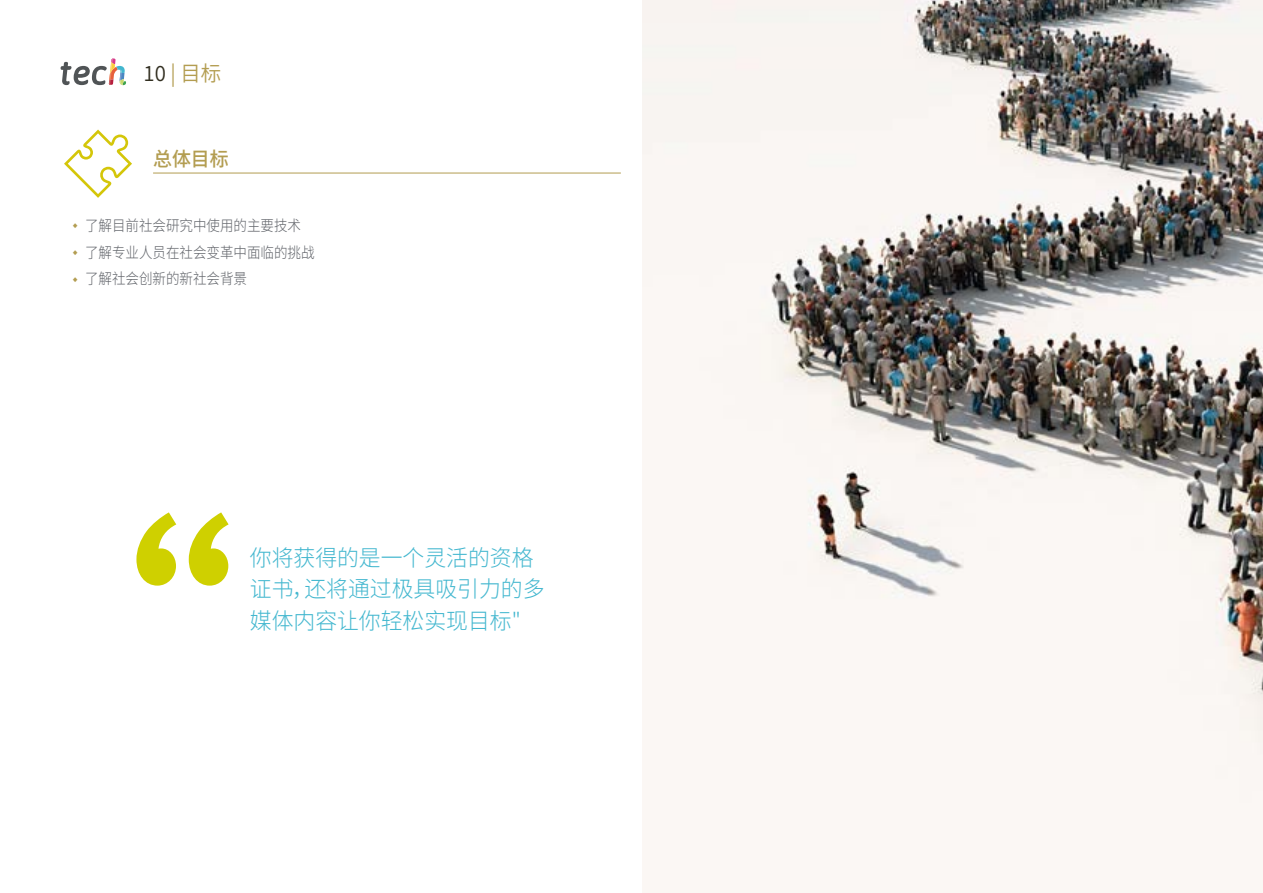
<style>
.page{position:relative;width:1263px;height:893px;background:#fff}
.page>*{position:absolute;margin:0;border:0;box-sizing:border-box;transform-origin:0 0}
.t1{font:300 22.5px/31.5px "Source Han Sans CN";color:#43b7cf}
.t2{font:21px "Source Han Sans CN";color:#b39d51}
.t3{font:500 19.5px "Source Han Sans CN";color:#b39d51}
.t4{font:300 15px/26.7px "Source Han Sans CN";color:#61646a;scale:.9 1}
.s1{color:#312e20}
</style>
<div class="page">
<hr style="left:153px;top:173px;width:468px;height:1px;background:#b39d51">
<svg style="left:64px;top:130px;width:68px;height:68px"></svg>
<img style="left:642px;top:0;width:621px;height:893px">
<svg style="left:61px;top:58px;width:65px;height:28px"></svg>
<svg style="left:136px;top:512px;width:93px;height:74px"></svg>
<h2 class="t2" style="left:144px;top:61px;width:79px"><span class="s1">10</span> | 目标</h2>
<h3 class="t3" style="left:153px;top:147px;width:77px">总体目标</h3>
<p class="t4" style="left:85px;top:212px;width:256px">了解目前社会研究中使用的主要技术了解专业人员在社会变革中面临的挑战了解社会创新的新社会背景</p>
<h1 class="t1" style="left:250px;top:542px;width:296px">你将获得的是一个灵活的资格证书，还将通过极具吸引力的多媒体内容让你轻松实现目标"</h1>
</div>
